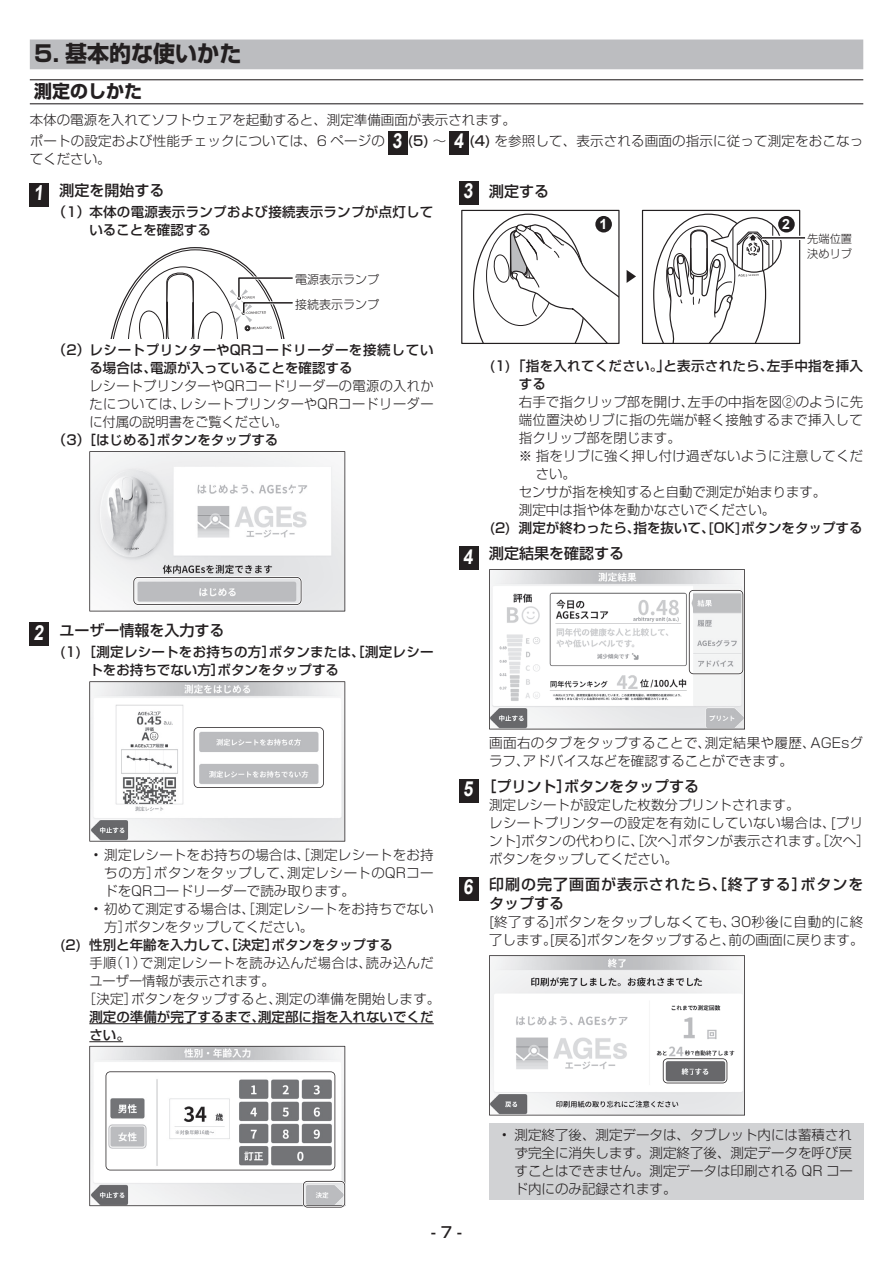
<style>
.page{position:relative;width:893px;height:1263px;background:#fff}
.page>*{position:absolute;margin:0;border:0;box-sizing:border-box;transform-origin:0 0}
.t1{font:700 22.5px "Shin Go Pro";color:#231f20}
.t2{font:700 18px "Shin Go Pro";color:#231f20}
.t3{font:500 15px "Shin Go Pro";color:#231f20}
.t4{font:500 15px/18.8px "Shin Go Pro";letter-spacing:.065em;color:#231f20}
.t5{font:700 14.1px "Arial";color:#fff}
.t6{font:300 13.5px/18px "Shin Go Pro";color:#231f20}
.t7{font:500 13.5px/18px "Shin Go Pro";color:#231f20}
.t8{font:300 13.5px/18px "Shin Go Pro";letter-spacing:.02em;color:#231f20}
.t9{font:500 13.5px/18px "Shin Go Pro";letter-spacing:.02em;color:#231f20}
.t10{font:300 13.5px "Shin Go Pro";letter-spacing:.035em;color:#231f20}
.t11{font:300 12px "Shin Go Pro";color:#231f20}
.t12{font:300 11.25px/15.1px "Shin Go Pro";color:#231f20}
.s1{font-family:"Arial";font-weight:700;font-size:20.7px;color:#fff}
.s2{font-weight:500}
</style>
<div class="page">
<hr style="left:89px;top:1023px;width:345px;height:1px;background:#231f20">
<hr style="left:89px;top:1041px;width:34px;height:1px;background:#231f20">
<div style="left:30px;top:183px;width:19px;height:23px;background:#231f20"></div>
<svg style="left:110px;top:247px;width:183px;height:91px"></svg>
<svg style="left:89px;top:451px;width:256px;height:160px"></svg>
<div style="left:30px;top:622px;width:19px;height:24px;background:#231f20"></div>
<svg style="left:89px;top:681px;width:256px;height:160px"></svg>
<svg style="left:89px;top:1046px;width:257px;height:162px"></svg>
<div style="left:459px;top:181px;width:19px;height:24px;background:#231f20"></div>
<svg style="left:461px;top:210px;width:339px;height:134px"></svg>
<hr style="left:762px;top:236px;width:43px;height:4px;background:#fff">
<hr style="left:762px;top:237px;width:43px;height:2px;background:#231f20">
<div style="left:459px;top:546px;width:19px;height:24px;background:#231f20"></div>
<svg style="left:489px;top:569px;width:256px;height:160px"></svg>
<div style="left:459px;top:779px;width:19px;height:24px;background:#231f20"></div>
<div style="left:459px;top:877px;width:19px;height:24px;background:#231f20"></div>
<svg style="left:489px;top:955px;width:256px;height:160px"></svg>
<div style="left:489px;top:1124px;width:374px;height:76px;background:#d1d2d4"></div>
<div style="left:30px;top:40px;width:833px;height:29px;background:#bcbdc0"></div>
<hr style="left:30px;top:79px;width:833px;height:1px;background:#231f20">
<hr style="left:30px;top:103px;width:833px;height:1px;background:#231f20">
<div style="left:388px;top:131px;width:19px;height:24px;background:#231f20"></div>
<div style="left:450px;top:131px;width:19px;height:24px;background:#231f20"></div>
<h1 class="t1" style="left:34px;top:36px;width:209px">5. 基本的な使いかた</h1>
<h2 class="t2" style="left:34px;top:77px;width:110px">測定のしかた</h2>
<p class="t6" style="left:30px;top:108px;width:835px;line-height:21px">本体の電源を入れてソフトウェアを起動すると、測定準備画面が表示されます。<br>ポートの設定および性能チェックについては、6 ページの <span class="s1">3</span> <span class="s2">(5)</span> ～ <span class="s1">4</span> <span class="s2">(4)</span> を参照して、表示される画面の指示に従って測定をおこなっ</p>
<p class="t6" style="left:30px;top:148px;width:82px">てください。</p>
<p class="t3" style="left:34px;top:178px;width:132px"><span class="s1">1</span> 測定を開始する</p>
<p class="t9" style="left:89px;top:202px;width:345px;text-indent:-37px">（1）本体の電源表示ランプおよび接続表示ランプが点灯していることを確認する</p>
<p class="t11" style="left:295px;top:270px;width:85px">電源表示ランプ</p>
<p class="t11" style="left:295px;top:294px;width:85px">接続表示ランプ</p>
<p class="t7" style="left:89px;top:339px;width:346px;text-indent:-37px">（2）レシートプリンターやQRコードリーダーを接続している場合は、電源が入っていることを確認する</p>
<p class="t6" style="left:89px;top:375px;width:346px;text-align:justify">レシートプリンターやQRコードリーダーの電源の入れかたについては、レシートプリンターやQRコードリーダーに付属の説明書をご覧ください。</p>
<p class="t7" style="left:53px;top:429px;width:227px">（3）［はじめる］ボタンをタップする</p>
<p class="t3" style="left:34px;top:617px;width:192px"><span class="s1">2</span> ユーザー情報を入力する</p>
<p class="t9" style="left:89px;top:641px;width:346px;text-indent:-30px">(1)［測定レシートをお持ちの方］ボタンまたは［、測定レシートをお持ちでない方］ボタンをタップする</p>
<p class="t6" style="left:104px;top:844px;width:331px;text-align:justify;text-indent:-11px">• 測定レシートをお持ちの場合は［、測定レシートをお持ちの方］ボタンをタップして、測定レシートのQRコードをQRコードリーダーで読み取ります。</p>
<p class="t8" style="left:104px;top:898px;width:331px;text-indent:-11px">• 初めて測定する場合は［、測定レシートをお持ちでない方］ボタンをタップしてください。</p>
<p class="t7" style="left:60px;top:934px;width:335px">(2) 性別と年齢を入力して［、決定］ボタンをタップする</p>
<p class="t10" style="left:89px;top:951px;width:346px">手順（1）で測定レシートを読み込んだ場合は、読み込んだ</p>
<p class="t6" style="left:89px;top:970px;width:187px">ユーザー情報が表示されます。</p>
<p class="t8" style="left:83px;top:988px;width:359px">［決定］ボタンをタップすると、測定の準備を開始します。</p>
<p class="t7" style="left:89px;top:1006px;width:346px">測定の準備が完了するまで、測定部に指を入れないでください。</p>
<p class="t3" style="left:463px;top:179px;width:87px"><span class="s1">3</span> 測定する</p>
<p class="t5" style="left:599px;top:215px;width:9px">1</p>
<p class="t5" style="left:782px;top:215px;width:9px">2</p>
<p class="t12" style="left:807px;top:230px;width:46px">先端位置決めリブ</p>
<p class="t9" style="left:519px;top:355px;width:346px;text-indent:-30px">(1)「指を入れてください。」と表示されたら、左手中指を挿入する</p>
<p class="t6" style="left:519px;top:391px;width:346px">右手で指クリップ部を開け、左手の中指を図②のように先</p>
<p class="t8" style="left:519px;top:409px;width:345px">端位置決めリブに指の先端が軽く接触するまで挿入して</p>
<p class="t6" style="left:519px;top:427px;width:163px">指クリップ部を閉じます。</p>
<p class="t8" style="left:519px;top:445px;width:346px">※ 指をリブに強く押し付け過ぎないように注意してくだ</p>
<p class="t6" style="left:536px;top:463px;width:42px">さい。</p>
<p class="t6" style="left:519px;top:481px;width:309px">センサが指を検知すると自動で測定が始まります。</p>
<p class="t6" style="left:519px;top:499px;width:258px">測定中は指や体を動かなさいでください。</p>
<p class="t7" style="left:489px;top:517px;width:375px">(2) 測定が終わったら、指を抜いて、[OK]ボタンをタップする</p>
<p class="t3" style="left:463px;top:541px;width:162px"><span class="s1">4</span> 測定結果を確認する</p>
<p class="t6" style="left:489px;top:732px;width:376px">画面右のタブをタップすることで、測定結果や履歴、AGEsグラフ、アドバイスなどを確認することができます。</p>
<p class="t3" style="left:463px;top:774px;width:237px"><span class="s1">5</span> ［プリント］ボタンをタップする</p>
<p class="t6" style="left:489px;top:794px;width:382px">測定レシートが設定した枚数分プリントされます。<br>レシートプリンターの設定を有効にしていない場合は、[プリント]ボタンの代わりに［、次へ］ボタンが表示されます［。次へ］ボタンをタップしてください。</p>
<p class="t4" style="left:489px;top:873px;width:376px;text-indent:-26px"><span class="s1">6</span> 印刷の完了画面が表示されたら［、終了する］ボタンをタップする</p>
<p class="t6" style="left:489px;top:911px;width:376px">[終了する]ボタンをタップしなくても、30秒後に自動的に終了します。[戻る]ボタンをタップすると、前の画面に戻ります。</p>
<p class="t6" style="left:515px;top:1124px;width:340px;text-align:justify;text-indent:-13px">• 測定終了後、測定データは、タブレット内には蓄積されず完全に消失します。測定終了後、測定データを呼び戻すことはできません。測定データは印刷される QR コード内にのみ記録されます。</p>
<p class="t3" style="left:431px;top:1220px;width:32px">- 7 -</p>
</div>
